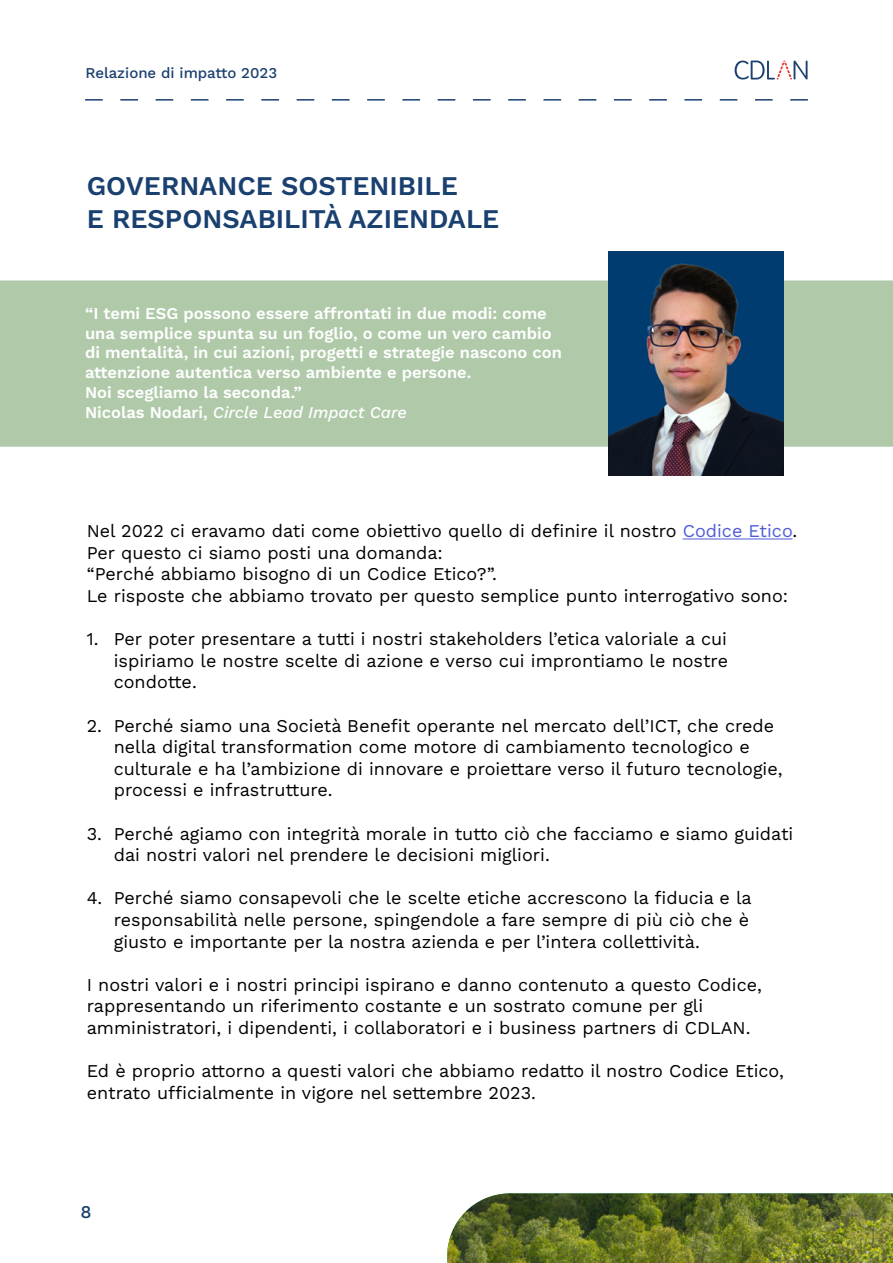
<style>
.page{position:relative;width:893px;height:1263px;background:#fff}
.page>*{position:absolute;margin:0;border:0;box-sizing:border-box;transform-origin:0 0}
.t1{font:27px/32.4px "Work Sans";color:#1a4070}
.t2{font:18px/21.6px "Work Sans";color:#000}
.t3{font:18px "Work Sans";color:#1a3e6e}
.t4{font:16.5px/19.8px "Work Sans";color:#fff}
.t5{font:15px "Work Sans";color:#1a3e6e}
.s1{font-style:italic}
.s2{color:#4f5cd6}
</style>
<div class="page">
<svg style="left:85px;top:99px;width:723px;height:2px"></svg>
<svg style="left:735px;top:61px;width:73px;height:19px"></svg>
<img style="left:447px;top:1193px;width:446px;height:70px">
<hr style="left:683px;top:538px;width:109px;height:1px;background:#4f5cd6">
<div style="left:0;top:280px;width:893px;height:167px;background:#afc9a9"></div>
<img style="left:608px;top:252px;width:176px;height:223px">
<p class="t5" style="left:85px;top:62px;width:193px">Relazione di impatto 2023</p>
<h1 class="t1" style="left:87px;top:169px;width:414px">GOVERNANCE SOSTENIBILE<br>E RESPONSABILITÀ AZIENDALE</h1>
<p class="t4" style="left:85px;top:303px;width:478px">“I temi ESG possono essere affrontati in due modi: come una semplice spunta su un foglio, o come un vero cambio di mentalità, in cui azioni, progetti e strategie nascono con attenzione autentica verso ambiente e persone.<br>Noi scegliamo la seconda.”<br>Nicolas Nodari, <span class="s1">Circle Lead Impact Care</span></p>
<p class="t2" style="left:87px;top:519px;width:712px">Nel 2022 ci eravamo dati come obiettivo quello di definire il nostro <span class="s2">Codice Etico</span>.<br>Per questo ci siamo posti una domanda:<br>“Perché abbiamo bisogno di un Codice Etico?”.<br>Le risposte che abbiamo trovato per questo semplice punto interrogativo sono:</p>
<p class="t2" style="left:114px;top:627px;width:616px;text-align:justify;text-indent:-27px">1. Per poter presentare a tutti i nostri stakeholders l’etica valoriale a cui ispiriamo le nostre scelte di azione e verso cui improntiamo le nostre condotte.</p>
<p class="t2" style="left:114px;top:714px;width:670px;text-indent:-27px">2. Perché siamo una Società Benefit operante nel mercato dell’ICT, che crede nella digital transformation come motore di cambiamento tecnologico e culturale e ha l’ambizione di innovare e proiettare verso il futuro tecnologie, processi e infrastrutture.</p>
<p class="t2" style="left:114px;top:822px;width:681px;text-indent:-27px">3. Perché agiamo con integrità morale in tutto ciò che facciamo e siamo guidati dai nostri valori nel prendere le decisioni migliori.</p>
<p class="t2" style="left:114px;top:887px;width:639px;text-indent:-27px">4. Perché siamo consapevoli che le scelte etiche accrescono la fiducia e la responsabilità nelle persone, spingendole a fare sempre di più ciò che è giusto e importante per la nostra azienda e per l’intera collettività.</p>
<p class="t2" style="left:87px;top:973px;width:677px">I nostri valori e i nostri principi ispirano e danno contenuto a questo Codice, rappresentando un riferimento costante e un sostrato comune per gli amministratori, i dipendenti, i collaboratori e i business partners di CDLAN.</p>
<p class="t2" style="left:87px;top:1059px;width:699px">Ed è proprio attorno a questi valori che abbiamo redatto il nostro Codice Etico, entrato ufficialmente in vigore nel settembre 2023.</p>
<p class="t3" style="left:81px;top:1198px;width:13px">8</p>
</div>
